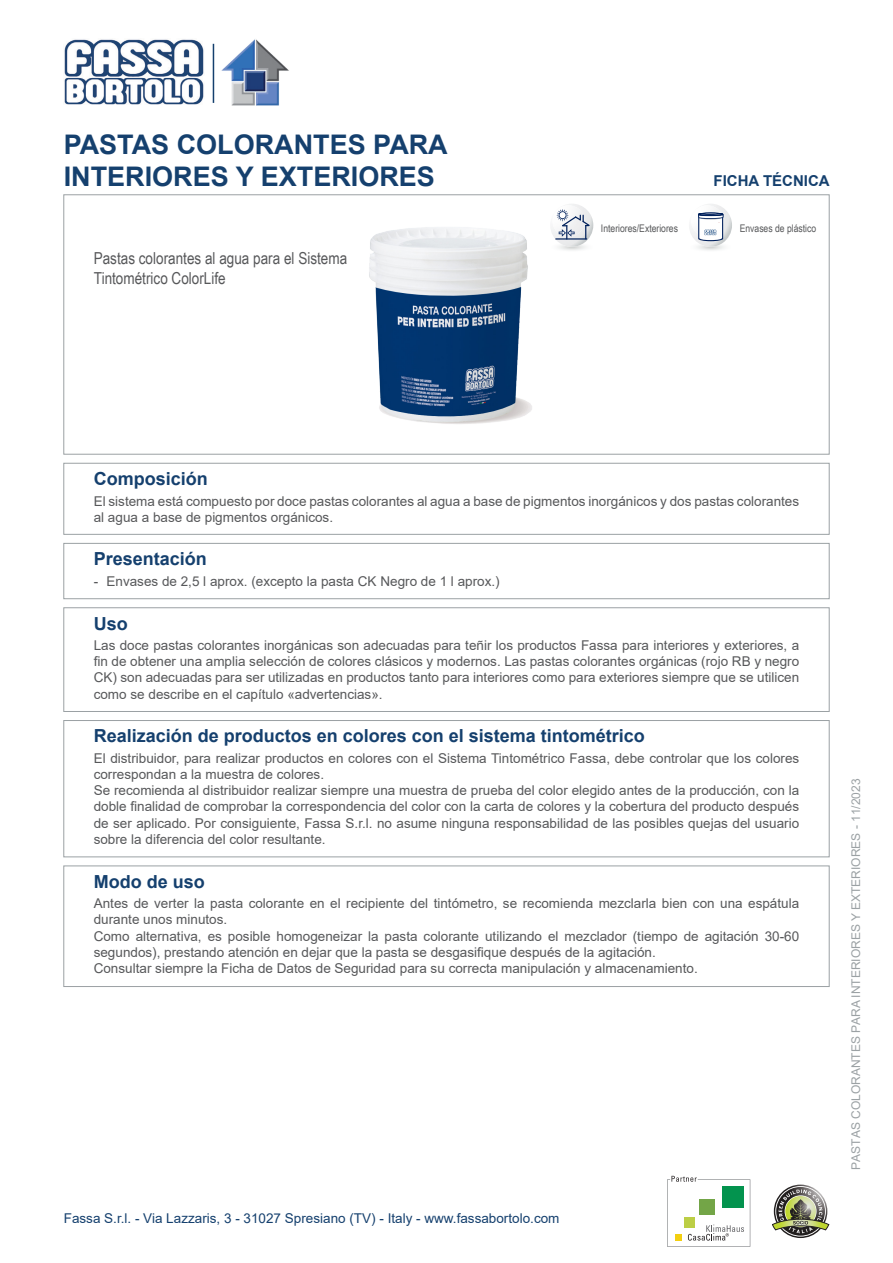
<style>
.page{position:relative;width:893px;height:1263px;background:#fff}
.page>*{position:absolute;margin:0;border:0;box-sizing:border-box;transform-origin:0 0}
.Sottotitolo{font:700 27px/32.4px "Arial";color:#15406e}
.Titolo{font:700 18px "Arial";color:#15406e}
.Descrizione{font:16.5px/19.8px "Arial Narrow";color:#57585a}
.Scheda_Tecnica{font:700 15px "Arial";color:#15406e}
.Realizzazione_di_prodotti_colorati_con_s{font:13.5px/16.2px "Arial";color:#57585a}
.Impiego{font:13.5px/16.2px "Arial";color:#57585a;text-align:justify}
.Modalita_uso{font:13.5px/16.2px "Arial";color:#57585a}
.Composizione{font:13.5px/16.2px "Arial";color:#57585a}
.t1{font:13.5px "Arial";color:#15406e}
.t2{font:12px "Arial";color:#9ba1a4}
.Frase{font:10.5px "Arial Narrow";color:#57585a}
</style>
<div class="page">
<img style="left:369px;top:227px;width:163px;height:197px">
<svg style="left:551px;top:204px;width:42px;height:43px"></svg>
<hr style="left:555px;top:238px;width:32px;height:2px;background:#00205b">
<svg style="left:689px;top:204px;width:43px;height:43px"></svg>
<div style="left:64px;top:463px;width:765px;height:71px;border:1px solid #9ba1a4"></div>
<div style="left:64px;top:543px;width:765px;height:56px;border:1px solid #9ba1a4"></div>
<div style="left:64px;top:607px;width:765px;height:105px;border:1px solid #9ba1a4"></div>
<div style="left:64px;top:720px;width:765px;height:137px;border:1px solid #9ba1a4"></div>
<div style="left:64px;top:866px;width:765px;height:121px;border:1px solid #9ba1a4"></div>
<svg style="left:667px;top:1176px;width:83px;height:71px"></svg>
<svg style="left:772px;top:1186px;width:57px;height:50px"></svg>
<img style="left:64px;top:39px;width:140px;height:66px">
<hr style="left:213px;top:44px;width:1px;height:59px;background:#15406e">
<img style="left:221px;top:39px;width:68px;height:67px">
<p class="Sottotitolo" style="left:64px;top:128px;width:385px">PASTAS COLORANTES PARA<br>INTERIORES Y EXTERIORES</p>
<p class="Descrizione" style="left:94px;top:248px;width:255px">Pastas colorantes al agua para el Sistema<br>Tintométrico ColorLife</p>
<p class="Scheda_Tecnica" style="left:714px;top:170px;width:118px">FICHA TÉCNICA</p>
<p class="Frase" style="left:601px;top:220px;width:79px">Interiores/Exteriores</p>
<p class="Frase" style="left:740px;top:220px;width:78px">Envases de plástico</p>
<p class="Titolo" style="left:94px;top:466px;width:116px">Composición</p>
<p class="Composizione" style="left:94px;top:493px;width:707px">El sistema está compuesto por doce pastas colorantes al agua a base de pigmentos inorgánicos y dos pastas colorantes al agua a base de pigmentos orgánicos.</p>
<p class="Titolo" style="left:94px;top:546px;width:115px">Presentación</p>
<p class="Impiego" style="left:94px;top:573px;width:407px">- Envases de 2,5 l aprox. (excepto la pasta CK Negro de 1 l aprox.)</p>
<p class="Titolo" style="left:94px;top:610px;width:36px">Uso</p>
<p class="Impiego" style="left:94px;top:637px;width:707px">Las doce pastas colorantes inorgánicas son adecuadas para teñir los productos Fassa para interiores y exteriores, a fin de obtener una amplia selección de colores clásicos y modernos. Las pastas colorantes orgánicas (rojo RB y negro CK) son adecuadas para ser utilizadas en productos tanto para interiores como para exteriores siempre que se utilicen como se describe en el capítulo «advertencias».</p>
<p class="Titolo" style="left:94px;top:723px;width:553px">Realización de productos en colores con el sistema tintométrico</p>
<p class="Realizzazione_di_prodotti_colorati_con_s" style="left:94px;top:750px;width:707px">El distribuidor, para realizar productos en colores con el Sistema Tintométrico Fassa, debe controlar que los colores correspondan a la muestra de colores.</p>
<p class="Realizzazione_di_prodotti_colorati_con_s" style="left:94px;top:782px;width:707px;text-align:justify">Se recomienda al distribuidor realizar siempre una muestra de prueba del color elegido antes de la producción, con la doble finalidad de comprobar la correspondencia del color con la carta de colores y la cobertura del producto después de ser aplicado. Por consiguiente, Fassa S.r.l. no asume ninguna responsabilidad de las posibles quejas del usuario sobre la diferencia del color resultante.</p>
<p class="Titolo" style="left:94px;top:869px;width:113px">Modo de uso</p>
<p class="Modalita_uso" style="left:94px;top:895px;width:707px">Antes de verter la pasta colorante en el recipiente del tintómetro, se recomienda mezclarla bien con una espátula durante unos minutos.</p>
<p class="Modalita_uso" style="left:94px;top:928px;width:707px">Como alternativa, es posible homogeneizar la pasta colorante utilizando el mezclador (tiempo de agitación 30-60 segundos), prestando atención en dejar que la pasta se desgasifique después de la agitación.</p>
<p class="Modalita_uso" style="left:94px;top:960px;width:605px">Consultar siempre la Ficha de Datos de Seguridad para su correcta manipulación y almacenamiento.</p>
<p class="t1" style="left:64px;top:1208px;width:497px">Fassa S.r.l. - Via Lazzaris, 3 - 31027 Spresiano (TV) - Italy - www.fassabortolo.com</p>
<p class="t2" style="left:848px;top:1170px;width:393px;rotate:-90deg">PASTAS COLORANTES PARA INTERIORES Y EXTERIORES - 11/2023</p>
</div>
